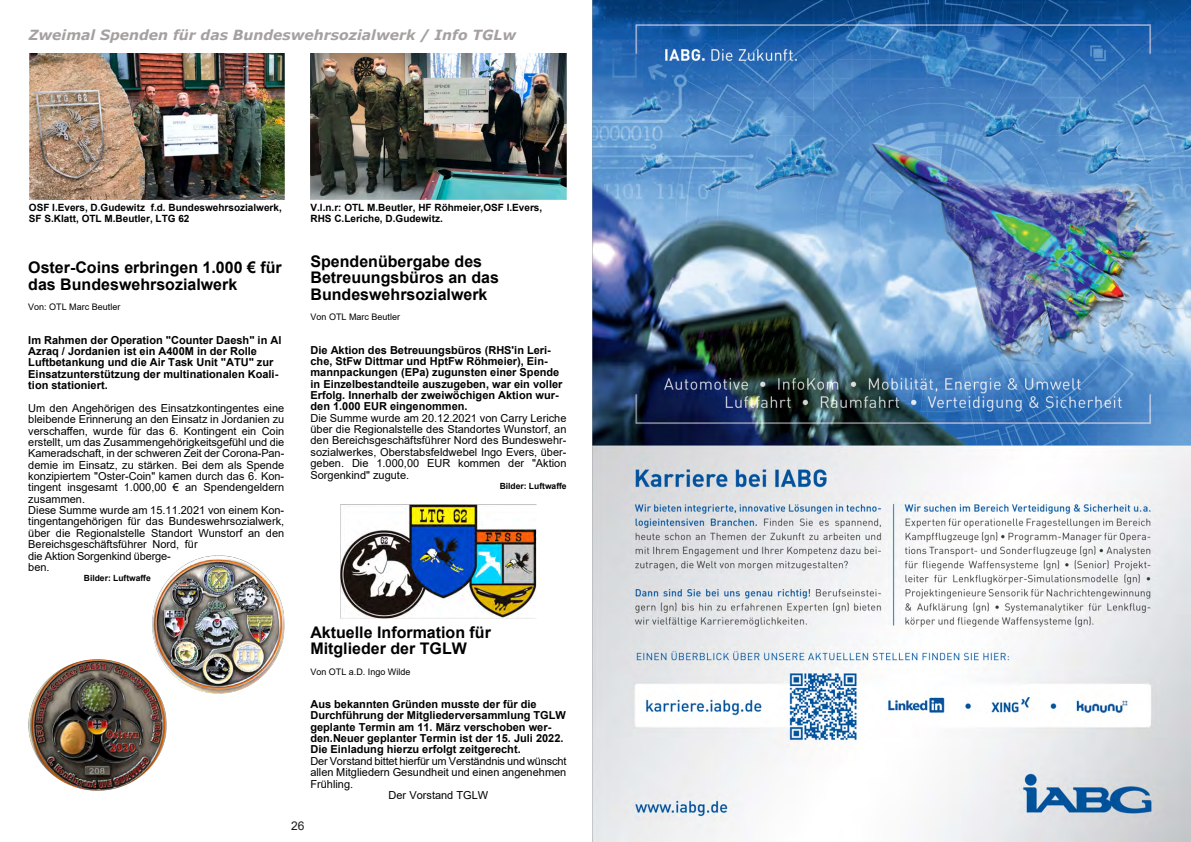
<style>
.page{position:relative;width:1191px;height:842px;background:#fff}
.page>*{position:absolute;margin:0;border:0;box-sizing:border-box;transform-origin:0 0}
.t1{font:700 16px/16.5px "Arial";color:#000}
.t2{font:italic 700 14px "Verdana";color:#a6a1a0}
.t3{font:12px "Arial";color:#1a1a18}
.t4{font:11px/11.4px "Arial";color:#000;text-align:justify}
.t5{font:700 11px/11.4px "Arial";color:#000}
.t6{font:700 10px/11.1px "Arial";color:#000}
.t7{font:9px "Arial";color:#000}
.t8{font:700 8.5px "Arial";color:#000}
</style>
<div class="page">
<img style="left:30px;top:54px;width:255px;height:146px">
<img style="left:310px;top:54px;width:256px;height:146px">
<img style="left:29px;top:660px;width:138px;height:131px">
<img style="left:152px;top:556px;width:133px;height:137px">
<img style="left:593px;top:0;width:598px;height:842px">
<img style="left:340px;top:505px;width:196px;height:114px">
<p class="t2" style="left:29px;top:29px;width:488px">Zweimal Spenden für das Bundeswehrsozialwerk / Info TGLw</p>
<p class="t6" style="left:29px;top:203px;width:254px">OSF I.Evers, D.Gudewitz f.d. Bundeswehrsozialwerk,<br>SF S.Klatt, OTL M.Beutler, LTG 62</p>
<p class="t6" style="left:310px;top:203px;width:233px">V.l.n.r: OTL M.Beutler, HF Röhmeier,OSF I.Evers,<br>RHS C.Leriche, D.Gudewitz.</p>
<h1 class="t1" style="left:28px;top:261px;width:255px">Oster-Coins erbringen 1.000 € für das Bundeswehrsozialwerk</h1>
<p class="t7" style="left:28px;top:304px;width:94px">Von: OTL Marc Beutler</p>
<p class="t5" style="left:28px;top:335px;width:255px">Im Rahmen der Operation "Counter Daesh" in Al Azraq / Jordanien ist ein A400M in der Rolle Luftbetankung und die Air Task Unit "ATU" zur Einsatzunterstützung der multinationalen Koali&shy;tion stationiert.</p>
<p class="t4" style="left:28px;top:403px;width:257px;text-align:left">Um den Angehörigen des Einsatzkontingentes eine bleibende Erinnerung an den Einsatz in Jordanien zu verschaffen, wurde für das 6. Kontingent ein Coin erstellt, um das Zusammengehörigkeitsgefühl und die Kameradschaft, in der schweren Zeit der Corona-Pan&shy;demie im Einsatz, zu stärken. Bei dem als Spende konzipiertem "Oster-Coin" kamen durch das 6. Kon&shy;tingent insgesamt 1.000,00 € an Spendengeldern zusammen.<br>Diese Summe wurde am 15.11.2021 von einem Kon&shy;tingentangehörigen für das Bundeswehrsozialwerk, über die Regionalstelle Standort Wunstorf an den Bereichsgeschäftsführer Nord, für<br>die Aktion Sorgenkind überge-<br>ben.</p>
<p class="t8" style="left:84px;top:575px;width:68px">Bilder: Luftwaffe</p>
<h1 class="t1" style="left:310px;top:254px;width:190px">Spendenübergabe des<br>Betreuungsbüros an das<br>Bundeswehrsozialwerk</h1>
<p class="t7" style="left:310px;top:314px;width:91px">Von OTL Marc Beutler</p>
<p class="t5" style="left:310px;top:345px;width:253px">Die Aktion des Betreuungsbüros (RHS'in Leri&shy;che, StFw Dittmar und HptFw Röhmeier), Ein&shy;mannpackungen (EPa) zugunsten einer Spende in Einzelbestandteile auszugeben, war ein voller Erfolg. Innerhalb der zweiwöchigen Aktion wur&shy;den 1.000 EUR eingenommen.</p>
<p class="t4" style="left:310px;top:413px;width:257px">Die Summe wurde am 20.12.2021 von Carry Leriche über die Regionalstelle des Standortes Wunstorf, an den Bereichsgeschäftsführer Nord des Bundeswehr&shy;sozialwerkes, Oberstabsfeldwebel Ingo Evers, über&shy;geben. Die 1.000,00 EUR kommen der "Aktion Sorgenkind" zugute.</p>
<p class="t8" style="left:500px;top:483px;width:68px">Bilder: Luftwaffe</p>
<h1 class="t1" style="left:310px;top:625px;width:182px">Aktuelle Information für<br>Mitglieder der TGLW</h1>
<p class="t7" style="left:310px;top:668px;width:102px">Von OTL a.D. Ingo Wilde</p>
<p class="t5" style="left:310px;top:699px;width:257px">Aus bekannten Gründen musste der für die Durchführung der Mitgliederversammlung TGLW geplante Termin am 11. März verschoben wer&shy;den.Neuer geplanter Termin ist der 15. Juli 2022.<br>Die Einladung hierzu erfolgt zeitgerecht.</p>
<p class="t4" style="left:310px;top:756px;width:257px">Der Vorstand bittet hierfür um Verständnis und wünscht</p>
<p class="t4" style="left:310px;top:768px;width:257px">allen Mitgliedern Gesundheit und einen angenehmen</p>
<p class="t4" style="left:310px;top:779px;width:44px">Frühling.</p>
<p class="t4" style="left:388px;top:790px;width:101px">Der Vorstand TGLW</p>
<p class="t3" style="left:291px;top:821px;width:15px">26</p>
</div>
